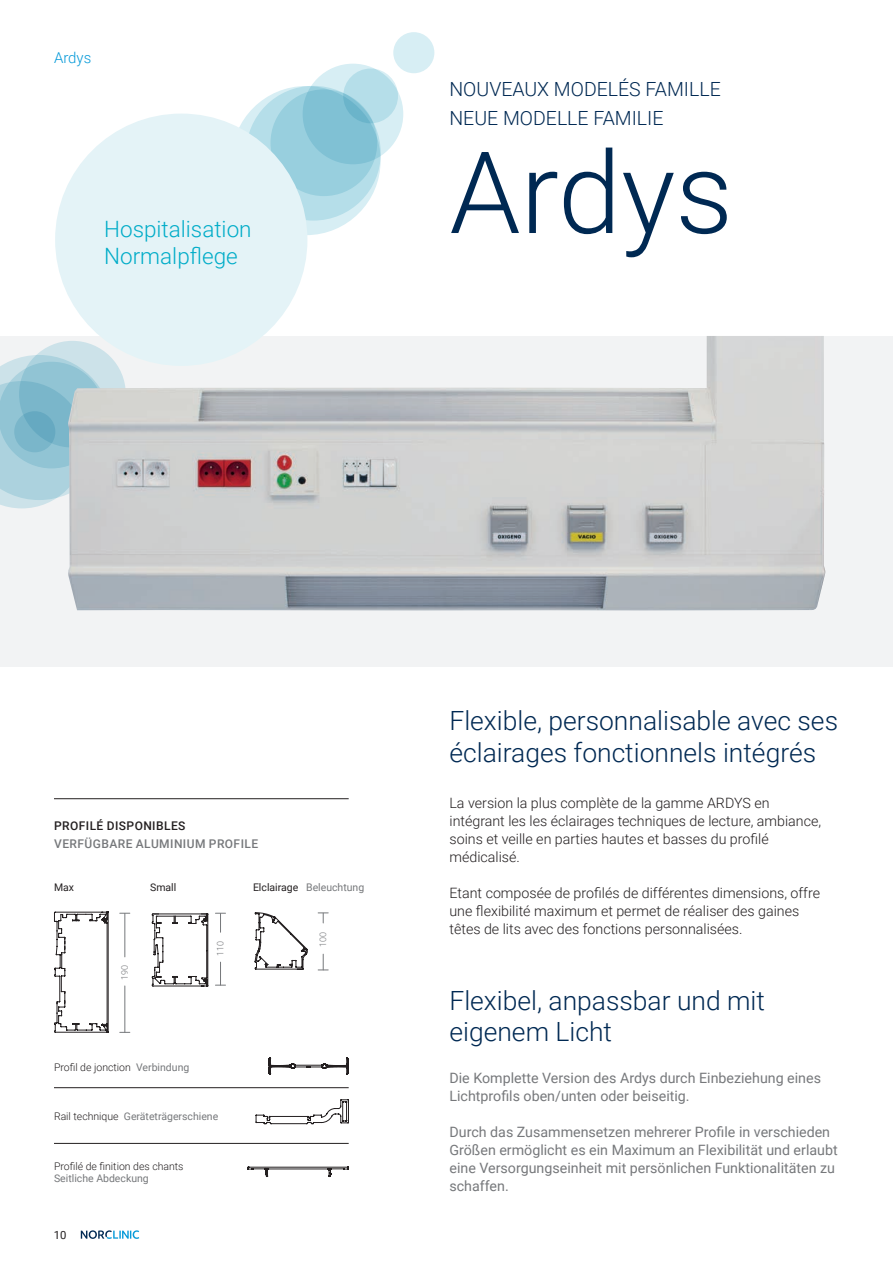
<style>
.page{position:relative;width:893px;height:1263px;background:#fff}
.page>*{position:absolute;margin:0;border:0;box-sizing:border-box;transform-origin:0 0}
.t1{font:300 113.85px "Roboto";color:#002953}
.t2{font:300 26.4px/31.8px "Roboto";color:#002953}
.t3{font:300 22.5px/27px "Roboto";color:#00acc8}
.t4{font:300 19.5px/28.7px "Roboto";color:#002953}
.t5{font:300 15px "Roboto";color:#069ad9}
.t6{font:300 14.25px/18px "Roboto";color:#231f20}
.t7{font:14.25px/18px "Roboto";color:#76787b}
.t8{font:500 12px "Roboto";letter-spacing:.035em;color:#76787b}
.t9{font:500 12px "Roboto";letter-spacing:.035em;color:#231f20}
.t10{font:11.25px "Roboto";color:#231f20}
.t11{font:10.5px "Roboto";color:#76787b}
.t12{font:300 10.5px "Roboto";color:#231f20}
.t13{font:10.5px "Roboto";color:#231f20}
.t14{font:300 9px "Roboto";color:#76787b}
.s1{color:#231f20}
.s2{font-weight:400;color:#76787b}
.s3{font-weight:300;color:#231f20}
</style>
<div class="page">
<svg style="left:81px;top:1230px;width:58px;height:9px"></svg>
<div style="left:0;top:336px;width:893px;height:330px;background:#f2f3f4"></div>
<svg style="left:318px;top:913px;width:10px;height:10px"></svg>
<svg style="left:318px;top:954px;width:10px;height:17px"></svg>
<svg style="left:255px;top:912px;width:53px;height:57px"></svg>
<hr style="left:54px;top:798px;width:295px;height:1px;background:#231f20">
<hr style="left:54px;top:1087px;width:295px;height:1px;background:#231f20">
<hr style="left:54px;top:1143px;width:295px;height:1px;background:#231f20">
<hr style="left:125px;top:913px;width:1px;height:44px;background:#76787b">
<hr style="left:125px;top:986px;width:1px;height:46px;background:#76787b">
<svg style="left:215px;top:913px;width:11px;height:19px"></svg>
<svg style="left:215px;top:962px;width:11px;height:24px"></svg>
<svg style="left:268px;top:1057px;width:81px;height:18px"></svg>
<hr style="left:249px;top:1167px;width:99px;height:1px;background:#231f20">
<svg style="left:248px;top:1167px;width:22px;height:10px"></svg>
<hr style="left:269px;top:1169px;width:59px;height:1px;background:#231f20">
<svg style="left:328px;top:1167px;width:21px;height:10px"></svg>
<svg style="left:256px;top:1099px;width:93px;height:25px"></svg>
<svg style="left:54px;top:911px;width:55px;height:122px"></svg>
<svg style="left:152px;top:913px;width:56px;height:73px"></svg>
<div style="left:231px;top:86px;width:150px;height:149px;background:#d7eef4;border-radius:50%"></div>
<div style="left:246px;top:86px;width:135px;height:135px;background:#b5dee9;border-radius:50%"></div>
<div style="left:303px;top:64px;width:100px;height:100px;background:#d7eef4;border-radius:50%"></div>
<svg style="left:271px;top:89px;width:106px;height:107px;background:#8dc8d9"></svg>
<div style="left:19px;top:341px;width:107px;height:106px;background:#cce2e9;border-radius:50%"></div>
<svg style="left:343px;top:69px;width:55px;height:54px;background:#a9d7e4"></svg>
<svg style="left:0;top:355px;width:68px;height:153px;background:#a0cbd9"></svg>
<div style="left:393px;top:32px;width:41px;height:41px;background:#d7eef4;border-radius:50%"></div>
<svg style="left:14px;top:411px;width:41px;height:41px"></svg>
<div style="left:55px;top:114px;width:252px;height:252px;background:#e4f3f7;border-radius:50%"></div>
<img style="left:68px;top:336px;width:757px;height:274px">
<p class="t5" style="left:54px;top:47px;width:39px">Ardys</p>
<h3 class="t3" style="left:104px;top:214px;width:149px">Hospitalisation<br>Normalpflege</h3>
<h3 class="t4" style="left:449px;top:74px;width:273px">NOUVEAUX MODELÉS FAMILLE<br>NEUE MODELLE FAMILIE</h3>
<h1 class="t1" style="left:449px;top:113px;width:285px">Ardys</h1>
<p class="t9" style="left:54px;top:817px;width:133px">PROFILÉ DISPONIBLES</p>
<p class="t8" style="left:54px;top:835px;width:205px">VERFÜGBARE ALUMINIUM PROFILE</p>
<p class="t13" style="left:54px;top:880px;width:22px">Max</p>
<p class="t13" style="left:150px;top:880px;width:28px">Small</p>
<p class="t11" style="left:253px;top:879px;width:113px"><span class="s1">Elclairage</span> Beleuchtung</p>
<p class="t14" style="left:118px;top:980px;width:16px;rotate:-90deg">190</p>
<p class="t14" style="left:214px;top:956px;width:16px;rotate:-90deg">110</p>
<p class="t12" style="left:54px;top:1060px;width:137px">Profil de jonction <span class="s2">Verbindung</span></p>
<p class="t11" style="left:54px;top:1108px;width:166px"><span class="s3">Rail technique</span> Geräteträgerschiene</p>
<p class="t12" style="left:54px;top:1159px;width:131px">Profilé de finition des chants</p>
<p class="t11" style="left:54px;top:1171px;width:96px">Seitliche Abdeckung</p>
<p class="t10" style="left:54px;top:1227px;width:14px">10</p>
<p class="t14" style="left:317px;top:947px;width:16px;rotate:-90deg">100</p>
<h2 class="t2" style="left:449px;top:704px;width:390px">Flexible, personnalisable avec ses éclairages fonctionnels intégrés</h2>
<p class="t6" style="left:449px;top:794px;width:373px">La version la plus complète de la gamme ARDYS en intégrant les les éclairages techniques de lecture, ambiance, soins et veille en parties hautes et basses du profilé médicalisé.</p>
<p class="t6" style="left:449px;top:884px;width:372px">Etant composée de profilés de différentes dimensions, offre une flexibilité maximum et permet de réaliser des gaines têtes de lits avec des fonctions personnalisées.</p>
<h2 class="t2" style="left:449px;top:983px;width:317px">Flexibel, anpassbar und mit eigenem Licht</h2>
<p class="t7" style="left:449px;top:1068px;width:373px">Die Komplette Version des Ardys durch Einbeziehung eines<br>Lichtprofils oben/unten oder beiseitig.</p>
<p class="t7" style="left:449px;top:1122px;width:390px">Durch das Zusammensetzen mehrerer Profile in verschieden Größen ermöglicht es ein Maximum an Flexibilität und erlaubt eine Versorgungseinheit mit persönlichen Funktionalitäten zu schaffen.</p>
</div>
